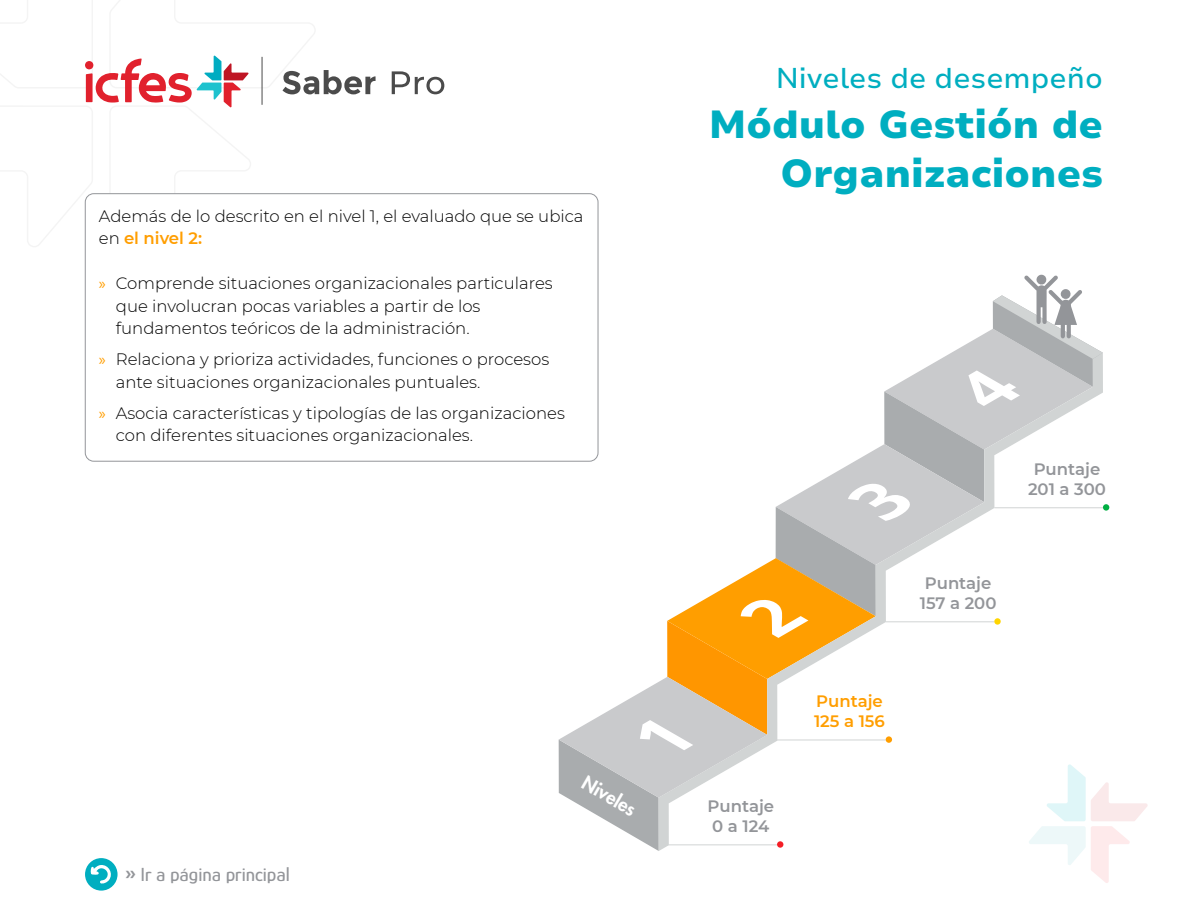
<style>
.page{position:relative;width:1188px;height:918px;background:#fff}
.page>*{position:absolute;margin:0;border:0;box-sizing:border-box;transform-origin:0 0}
.t1{font:900 39px/49.5px "Nunito Sans 7 pt";color:#00aec0;text-align:right}
.t2{font:500 28.5px "Nunito Sans 7 pt";color:#00aec0}
.t3{font:500 19.5px "Glory";color:#939599}
.t4{font:800 18.6px "Futura Std";color:#fff}
.Descriptores{font:300 16.5px/22.5px "Montserrat";color:#000}
.t5{font:600 16.5px/19.8px "Montserrat";color:#939599;text-align:center}
.t6{font:600 16.5px/19.8px "Montserrat";color:#ff9e00}
.s1{font-weight:600;color:#ff9e00}
.s2{font-family:"Myriad Pro";font-weight:400;color:#ff9e00}
.s3{font-weight:700}
</style>
<div class="page">
<div style="left:85px;top:858px;width:33px;height:33px;background:#00aec0;border-radius:50%"></div>
<svg style="left:90px;top:865px;width:24px;height:20px"></svg>
<svg style="left:392px;top:71px;width:52px;height:23px"></svg>
<svg style="left:0;top:0;width:376px;height:312px"></svg>
<svg style="left:559px;top:275px;width:589px;height:608px"></svg>
<div style="left:85px;top:194px;width:513px;height:267px;background:#fff;border-radius:9px"></div>
<div style="left:85px;top:193px;width:513px;height:268px;border:1px solid #939599;border-radius:9px"></div>
<p class="Descriptores" style="left:99px;top:204px;width:486px">Además de lo descrito en el nivel 1, el evaluado que se ubica en <span class="s1">el nivel 2:</span></p>
<p class="Descriptores" style="left:116px;top:272px;width:438px;text-indent:-17px"><span class="s2">»</span> Comprende situaciones organizacionales particulares que involucran pocas variables a partir de los fundamentos teóricos de la administración.</p>
<p class="Descriptores" style="left:116px;top:348px;width:435px;text-indent:-17px"><span class="s2">»</span> Relaciona y prioriza actividades, funciones o procesos ante situaciones organizacionales puntuales.</p>
<p class="Descriptores" style="left:116px;top:401px;width:451px;text-indent:-17px"><span class="s2">»</span> Asocia características y tipologías de las organizaciones con diferentes situaciones organizacionales.</p>
<p class="t3" style="left:125px;top:862px;width:167px"><span class="s3">»</span> Ir a página principal</p>
<p class="t4" style="left:590px;top:771px;width:60px;rotate:30deg">Niveles</p>
<h2 class="t2" style="left:776px;top:58px;width:329px">Niveles de desempeño</h2>
<h1 class="t1" style="left:709px;top:98px;width:396px">Módulo Gestión de<br>Organizaciones</h1>
<p class="t5" style="left:708px;top:796px;width:68px;text-align:left">Puntaje<br>0 a 124</p>
<p class="t6" style="left:814px;top:691px;width:72px">Puntaje<br>125 a 156</p>
<p class="t5" style="left:1028px;top:459px;width:79px">Puntaje<br>201 a 300</p>
<p class="t5" style="left:920px;top:573px;width:78px">Puntaje<br>157 a 200</p>
</div>
